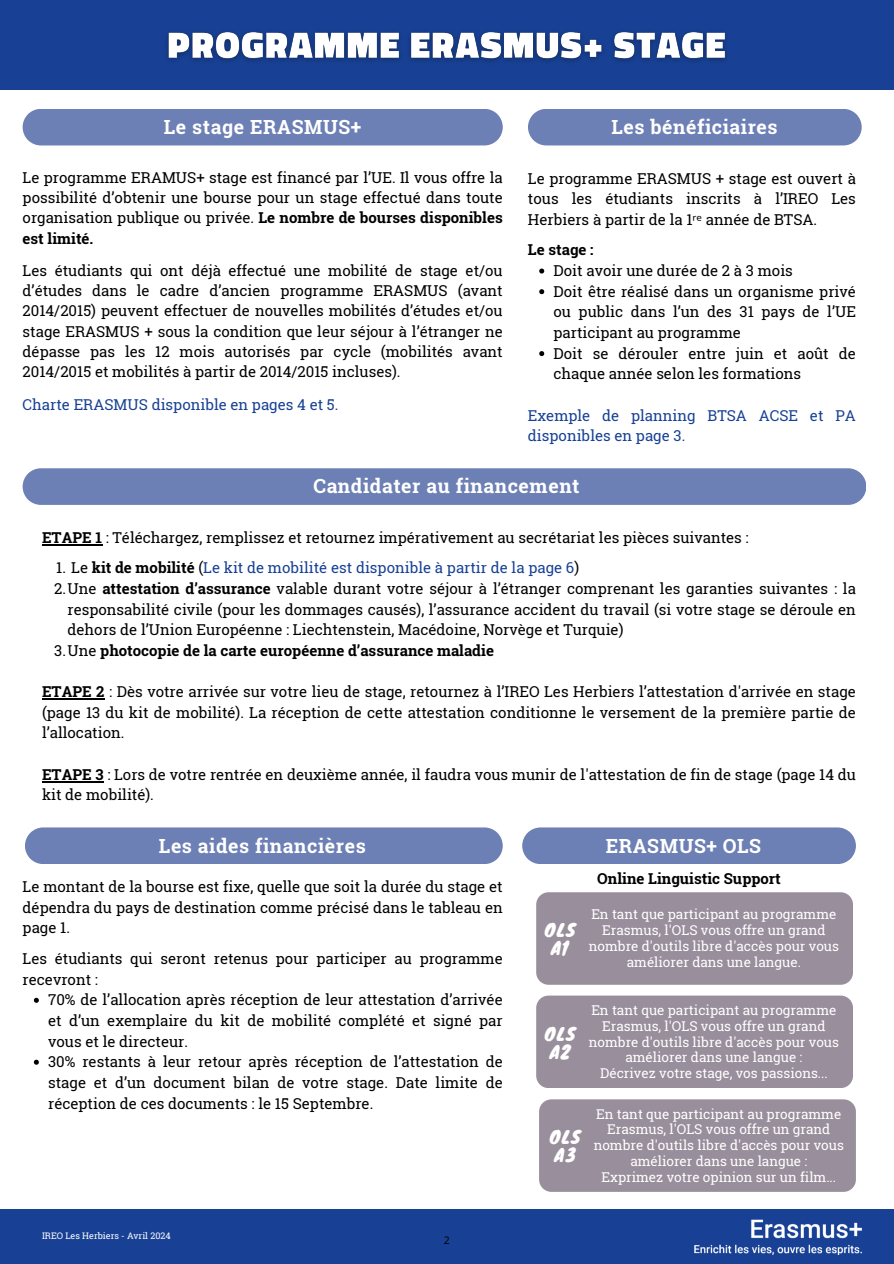
<style>
.page{position:relative;width:894px;height:1264px;background:#fff}
.page>*{position:absolute;margin:0;border:0;box-sizing:border-box;transform-origin:0 0}
.t1{font:700 19.5px "Roboto Slab";letter-spacing:.03em;color:#fff}
.t2{font:17.1px/18px "Knewave";letter-spacing:.08em;color:#fff;text-align:center}
.t3{font:15px/20.7px "Roboto Slab";color:#000;text-align:justify}
.t4{font:15px/20.7px "Roboto Slab";color:#184195}
.t5{font:700 15px "Roboto Slab";color:#000}
.t6{font:13.5px/15.8px "Roboto Slab";color:#fff;text-align:center}
.t7{font:10.5px "Open Sans";color:#000}
.t8{font:9px "Roboto Slab";color:#fff}
.s1{font-weight:700}
.s2{font-family:"Noto Sans"}
.s3{color:#000}
.s4{font-weight:700;color:#000}
.s5{font-weight:400}
</style>
<div class="page">
<div style="left:0;top:0;width:893px;height:89px;background:#184195"></div>
<div style="left:0;top:1208px;width:893px;height:55px;background:#184195"></div>
<img style="left:694px;top:1219px;width:168px;height:34px">
<div style="left:528px;top:109px;width:333px;height:36px;background:#6d80b5"></div>
<div style="left:23px;top:468px;width:843px;height:37px;background:#6d80b5"></div>
<hr style="left:42px;top:544px;width:60px;height:1px;background:#000">
<hr style="left:42px;top:698px;width:62px;height:1px;background:#000">
<hr style="left:42px;top:781px;width:62px;height:1px;background:#000">
<div style="left:23px;top:109px;width:479px;height:36px;background:#6d80b5"></div>
<div style="left:25px;top:827px;width:477px;height:37px;background:#6d80b5"></div>
<div style="left:522px;top:827px;width:333px;height:37px;background:#6d80b5"></div>
<div style="left:536px;top:892px;width:316px;height:92px;background:#998e9c;border-radius:12px"></div>
<div style="left:536px;top:995px;width:316px;height:93px;background:#998e9c;border-radius:12px"></div>
<div style="left:539px;top:1099px;width:316px;height:92px;background:#998e9c;border-radius:12px"></div>
<img style="left:166px;top:31px;width:561px;height:31px">
<svg style="left:539px;top:268px;width:5px;height:5px"></svg>
<svg style="left:539px;top:289px;width:5px;height:5px"></svg>
<svg style="left:539px;top:351px;width:5px;height:5px"></svg>
<svg style="left:34px;top:997px;width:5px;height:5px"></svg>
<svg style="left:34px;top:1059px;width:5px;height:5px"></svg>
<h6 class="t1" style="left:164px;top:113px;width:199px">Le stage ERASMUS+</h6>
<p class="t3" style="left:23px;top:167px;width:481px;line-height:20.2px">Le programme ERAMUS+ stage est financé par l’UE. Il vous offre la possibilité d’obtenir une bourse pour un stage effectué dans toute organisation publique ou privée. <span class="s1">Le nombre de bourses disponibles est limité.</span></p>
<p class="t3" style="left:23px;top:260px;width:481px;line-height:20.2px">Les étudiants qui ont déjà effectué une mobilité de stage et/ou d’études dans le cadre d’ancien programme ERASMUS (avant 2014/2015) peuvent effectuer de nouvelles mobilités d’études et/ou stage ERASMUS + sous la condition que leur séjour à l’étranger ne dépasse pas les 12 mois autorisés par cycle (mobilités avant 2014/2015 et mobilités à partir de 2014/2015 incluses).</p>
<h6 class="t4" style="left:23px;top:393px;width:317px">Charte ERASMUS disponible en pages 4 et 5.</h6>
<h6 class="t1" style="left:611px;top:113px;width:168px">Les bénéficiaires</h6>
<h3 class="t3" style="left:528px;top:167px;width:329px">Le programme ERASMUS + stage est ouvert à tous les étudiants inscrits à l’IREO Les Herbiers à partir de la 1<span class="s2">ʳᵉ</span> année de BTSA.</h3>
<h6 class="t5" style="left:528px;top:240px;width:67px">Le stage :</h6>
<p class="t3" style="left:553px;top:260px;width:241px">Doit avoir une durée de 2 à 3 mois</p>
<p class="t3" style="left:553px;top:280px;width:304px">Doit être réalisé dans un organisme privé ou public dans l’un des 31 pays de l’UE participant au programme</p>
<p class="t3" style="left:553px;top:342px;width:304px">Doit se dérouler entre juin et août de chaque année selon les formations</p>
<h6 class="t4" style="left:528px;top:404px;width:329px">Exemple de planning BTSA ACSE et PA disponibles en page 3.</h6>
<h3 class="t1" style="left:313px;top:473px;width:267px">Candidater au financement</h3>
<h6 class="t3" style="left:42px;top:526px;width:708px"><span class="s1">ETAPE 1</span> : Téléchargez, remplissez et retournez impérativement au secrétariat les pièces suivantes :</h6>
<h6 class="t4" style="left:56px;top:557px;width:524px"><span class="s3">1. Le</span> <span class="s4">kit de mobilité</span> <span class="s3">(</span>Le kit de mobilité est disponible à partir de la page 6<span class="s3">)</span></h6>
<h6 class="t3" style="left:67px;top:577px;width:789px;text-indent:-13px">2.Une <span class="s1">attestation d’assurance</span> valable durant votre séjour à l’étranger comprenant les garanties suivantes : la responsabilité civile (pour les dommages causés), l’assurance accident du travail (si votre stage se déroule en dehors de l’Union Européenne : Liechtenstein, Macédoine, Norvège et Turquie)</h6>
<h6 class="t5" style="left:54px;top:640px;width:441px"><span class="s5">3.Une</span> photocopie de la carte européenne d’assurance maladie</h6>
<h5 class="t3" style="left:42px;top:681px;width:815px"><span class="s1">ETAPE 2</span> : Dès votre arrivée sur votre lieu de stage, retournez à l’IREO Les Herbiers l’attestation d'arrivée en stage (page 13 du kit de mobilité). La réception de cette attestation conditionne le versement de la première partie de l’allocation.</h5>
<p class="t3" style="left:42px;top:763px;width:815px"><span class="s1">ETAPE 3</span> : Lors de votre rentrée en deuxième année, il faudra vous munir de l'attestation de fin de stage (page 14 du kit de mobilité).</p>
<h6 class="t1" style="left:159px;top:832px;width:208px">Les aides financières</h6>
<p class="t3" style="left:23px;top:876px;width:481px">Le montant de la bourse est fixe, quelle que soit la durée du stage et dépendra du pays de destination comme précisé dans le tableau en page 1.</p>
<p class="t3" style="left:23px;top:947px;width:481px">Les étudiants qui seront retenus pour participer au programme recevront :</p>
<h2 class="t3" style="left:48px;top:989px;width:456px">70% de l’allocation après réception de leur attestation d’arrivée et d’un exemplaire du kit de mobilité complété et signé par vous et le directeur.</h2>
<h5 class="t3" style="left:48px;top:1051px;width:456px">30% restants à leur retour après réception de l’attestation de stage et d’un document bilan de votre stage. Date limite de réception de ces documents : le 15 Septembre.</h5>
<p class="t8" style="left:42px;top:1229px;width:130px">IREO Les Herbiers - Avril 2024</p>
<p class="t7" style="left:443px;top:1232px;width:7px">2</p>
<h4 class="t2" style="left:544px;top:920px;width:32px">OLS<br>A1</h4>
<h4 class="t1" style="left:605px;top:832px;width:157px">ERASMUS+ OLS</h4>
<h6 class="t5" style="left:597px;top:867px;width:185px">Online Linguistic Support</h6>
<h6 class="t6" style="left:588px;top:906px;width:251px">En tant que participant au programme Erasmus, l'OLS vous offre un grand nombre d'outils libre d'accès pour vous améliorer dans une langue.</h6>
<h4 class="t2" style="left:544px;top:1024px;width:32px">OLS<br>A2</h4>
<h6 class="t6" style="left:588px;top:1002px;width:251px">En tant que participant au programme Erasmus, l'OLS vous offre un grand nombre d'outils libre d'accès pour vous améliorer dans une langue :<br>Décrivez votre stage, vos passions...</h6>
<p class="t2" style="left:549px;top:1127px;width:32px;text-align:left">OLS<br>A3</p>
<p class="t6" style="left:593px;top:1105px;width:251px">En tant que participant au programme Erasmus, l'OLS vous offre un grand nombre d'outils libre d'accès pour vous améliorer dans une langue :<br>Exprimez votre opinion sur un film...</p>
</div>
